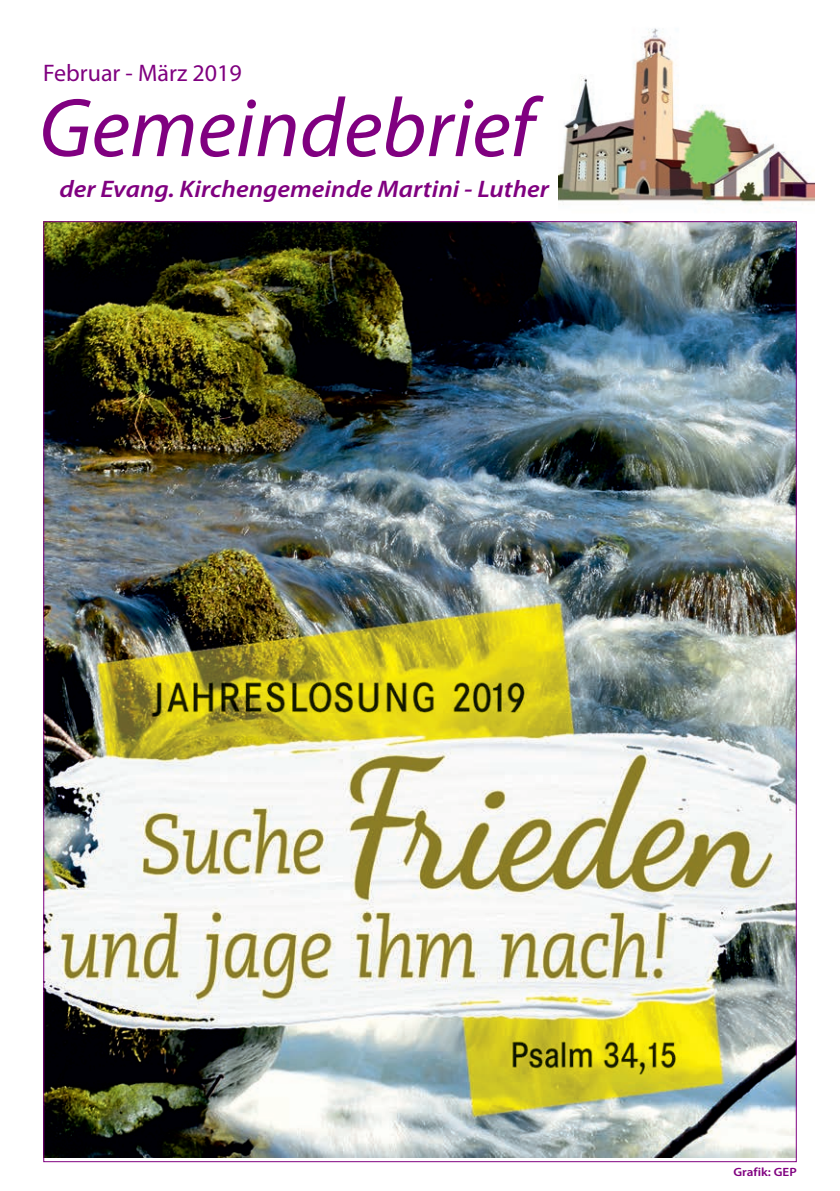
<style>
.page{position:relative;width:840px;height:1191px;background:#fff}
.page>*{position:absolute;margin:0;border:0;box-sizing:border-box;transform-origin:0 0}
.t1{font:italic 84px "Myriad Pro";color:#800080}
.t2{font:italic 600 24px "Myriad Pro";color:#800080;scale:1.1 1}
.t3{font:24px "Myriad Pro";color:#800080}
.t4{font:600 12px "Myriad Pro";color:#800080;scale:1.1 1}
</style>
<div class="page">
<img style="left:558px;top:28px;width:256px;height:204px">
<img style="left:45px;top:223px;width:749px;height:934px">
<p class="t3" style="left:43px;top:58px;width:200px">Februar - März 2019</p>
<h1 class="t1" style="left:39px;top:76px;width:496px">Gemeindebrief</h1>
<p class="t2" style="left:59px;top:174px;width:446px">der Evang. Kirchengemeinde Martini - Luther</p>
<p class="t4" style="left:733px;top:1163px;width:59px">Grafik: GEP</p>
</div>
